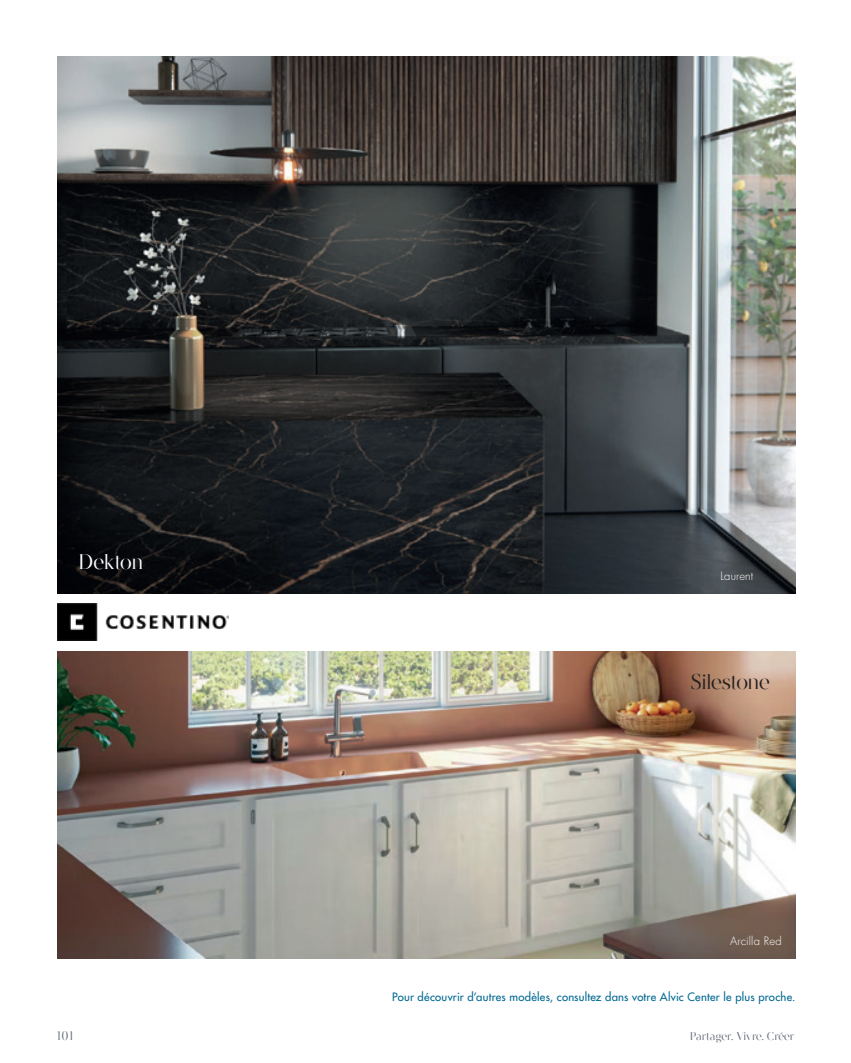
<style>
.page{position:relative;width:851px;height:1063px;background:#fff}
.page>*{position:absolute;margin:0;border:0;box-sizing:border-box;transform-origin:0 0}
.t1{font:21.25px "Argesta Hairline";letter-spacing:-.02em;color:#231f20}
.t2{font:21.25px "Argesta Hairline";letter-spacing:-.02em;color:#fff}
.t3{font:12.5px "Argesta Hairline";color:#5b6271}
.t4{font:500 11.25px "Futura Std";letter-spacing:.02em;color:#006893}
.t5{font:11.25px "Argesta Hairline";color:#5b6271}
.t6{font:300 11.25px "Futura Std";letter-spacing:.015em;color:#fff}
</style>
<div class="page">
<img style="left:57px;top:57px;width:738px;height:537px">
<img style="left:57px;top:651px;width:738px;height:307px">
<img style="left:57px;top:603px;width:171px;height:38px">
<p class="t2" style="left:78px;top:550px;width:67px">Dekton</p>
<p class="t3" style="left:57px;top:1028px;width:19px">101</p>
<p class="t6" style="left:720px;top:569px;width:34px">Laurent</p>
<p class="t1" style="left:690px;top:670px;width:81px">Silestone</p>
<p class="t6" style="left:730px;top:934px;width:53px">Arcilla Red</p>
<p class="t4" style="left:392px;top:990px;width:404px">Pour découvrir d’autres modèles, consultez dans votre Alvic Center le plus proche.</p>
<p class="t5" style="left:689px;top:1030px;width:106px">Partager. Vivre. Créer</p>
</div>
